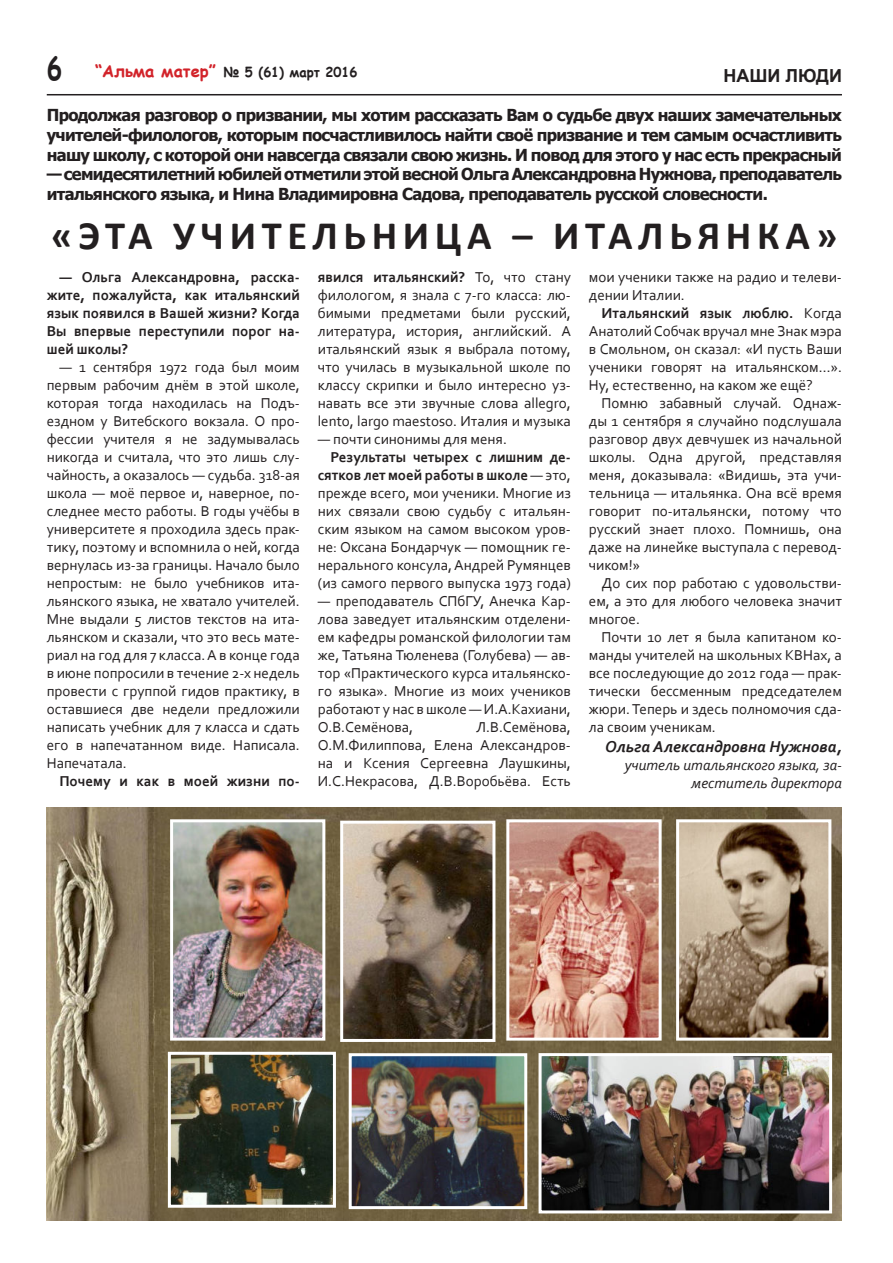
<style>
.page{position:relative;width:893px;height:1263px;background:#fff}
.page>*{position:absolute;margin:0;border:0;box-sizing:border-box;transform-origin:0 0}
.t1{font:700 40.5px "Calibri";letter-spacing:.14em;color:#231f20}
.t2{font:700 18px "Arial";color:#231f20}
.t3{font:700 16.5px/19.8px "Tahoma";letter-spacing:-.04em;color:#231f20;text-align:justify}
.t4{font:italic 700 16.5px "Corbel";color:#231f20}
.t5{font:15px/18px "Corbel";color:#231f20;text-align:justify}
.t6{font:700 15px/18px "Corbel";color:#231f20;text-align:justify}
.t7{font:italic 15px/18px "Corbel";color:#231f20;text-align:right}
.t8{font:700 13.5px "Comic Sans MS";color:#231f20}
.s1{font-size:31.5px}
.s2{font-size:16.5px;color:#d2232a}
.s3{font-weight:700}
</style>
<div class="page">
<hr style="left:47px;top:94px;width:795px;height:1px;background:#231f20">
<img style="left:47px;top:808px;width:795px;height:412px">
<img style="left:542px;top:1057px;width:286px;height:152px">
<div style="left:538px;top:1053px;width:294px;height:160px;border:3px solid #fff"></div>
<img style="left:680px;top:823px;width:147px;height:213px">
<div style="left:676px;top:819px;width:155px;height:221px;border:3px solid #fff"></div>
<img style="left:510px;top:823px;width:148px;height:213px">
<div style="left:506px;top:819px;width:156px;height:221px;border:3px solid #fff"></div>
<img style="left:353px;top:1057px;width:170px;height:148px">
<div style="left:349px;top:1053px;width:178px;height:156px;border:3px solid #fff"></div>
<img style="left:172px;top:1056px;width:160px;height:148px">
<div style="left:168px;top:1052px;width:168px;height:156px;border:3px solid #fff"></div>
<img style="left:174px;top:823px;width:147px;height:213px">
<div style="left:170px;top:819px;width:155px;height:221px;border:3px solid #fff"></div>
<img style="left:344px;top:825px;width:147px;height:213px">
<div style="left:340px;top:821px;width:155px;height:221px;border:3px solid #fff"></div>
<p class="t8" style="left:47px;top:62px;width:312px"><span class="s1">6</span> <span class="s2">“Альма матер”</span> № 5 (61) март 2016</p>
<p class="t2" style="left:723px;top:63px;width:120px">НАШИ ЛЮДИ</p>
<p class="t3" style="left:47px;top:104px;width:797px">Продолжая разговор о призвании, мы хотим рассказать Вам о судьбе двух наших замечательных учителей-филологов, которым посчастливилось найти своё призвание и тем самым осчастливить нашу школу, с которой они навсегда связали свою жизнь. И повод для этого у нас есть прекрасный</p>
<p class="t3" style="left:47px;top:164px;width:797px">— семидесятилетний юбилей отметили этой весной Ольга Александровна Нужнова, преподаватель итальянского языка, и Нина Владимировна Садова, преподаватель русской словесности.</p>
<h1 class="t1" style="left:51px;top:210px;width:788px">«ЭТА УЧИТЕЛЬНИЦА – ИТАЛЬЯНКА»</h1>
<p class="t6" style="left:47px;top:268px;width:255px;text-indent:13px">— Ольга Александровна, расска&shy;жите, пожалуйста, как итальянский язык появился в Вашей жизни? Когда Вы впервые переступили порог на&shy;шей школы?</p>
<p class="t5" style="left:47px;top:358px;width:255px;text-indent:13px">— 1 сентября 1972 года был моим первым рабочим днём в этой школе, которая тогда находилась на Подъ&shy;ездном у Витебского вокзала. О про&shy;фессии учителя я не задумывалась никогда и считала, что это лишь слу&shy;чайность, а оказалось — судьба. 318-ая школа — моё первое и, наверное, по&shy;следнее место работы. В годы учёбы в университете я проходила здесь прак&shy;тику, поэтому и вспомнила о ней, когда вернулась из-за границы. Начало было непростым: не было учебников ита&shy;льянского языка, не хватало учителей.<br>Мне выдали 5 листов текстов на ита&shy;льянском и сказали, что это весь мате&shy;риал на год для 7 класса. А в конце года в июне попросили в течение 2-х недель провести с группой гидов практику, в оставшиеся две недели предложили написать учебник для 7 класса и сдать его в напечатанном виде. Написала.<br>Напечатала.</p>
<p class="t6" style="left:60px;top:772px;width:242px">Почему и как в моей жизни по-</p>
<p class="t5" style="left:318px;top:268px;width:255px"><span class="s3">явился итальянский?</span> То, что стану филологом, я знала с 7-го класса: лю&shy;бимыми предметами были русский, литература, история, английский. А итальянский язык я выбрала потому, что училась в музыкальной школе по классу скрипки и было интересно уз&shy;навать все эти звучные слова allegro, lento, largo maestoso. Италия и музыка</p>
<p class="t5" style="left:318px;top:430px;width:191px">— почти синонимы для меня.</p>
<p class="t5" style="left:318px;top:448px;width:255px;text-indent:13px"><span class="s3">Результаты четырех с лишним де&shy;сятков лет моей работы в школе</span> — это, прежде всего, мои ученики. Многие из них связали свою судьбу с итальян&shy;ским языком на самом высоком уров&shy;не: Оксана Бондарчук — помощник ге&shy;нерального консула, Андрей Румянцев (из самого первого выпуска 1973 года)</p>
<p class="t5" style="left:318px;top:592px;width:255px">— преподаватель СПбГУ, Анечка Кар&shy;лова заведует итальянским отделени&shy;ем кафедры романской филологии там же, Татьяна Тюленева (Голубева) — ав&shy;тор «Практического курса итальянско&shy;го языка». Многие из моих учеников работают у нас в школе — И.А.Кахиани, О.В.Семёнова,</p>
<p class="t5" style="left:318px;top:718px;width:255px;text-indent:158px">Л.В.Семёнова, О.М.Филиппова, Елена Александров&shy;на и Ксения Сергеевна Лаушкины, И.С.Некрасова, Д.В.Воробьёва. Есть</p>
<p class="t5" style="left:589px;top:268px;width:255px">мои ученики также на радио и телеви&shy;дении Италии.</p>
<p class="t5" style="left:589px;top:304px;width:255px;text-indent:13px"><span class="s3">Итальянский язык люблю.</span> Когда Анатолий Собчак вручал мне Знак мэра в Смольном, он сказал: «И пусть Ваши ученики говорят на итальянском…».<br>Ну, естественно, на каком же ещё?</p>
<p class="t5" style="left:589px;top:394px;width:255px;text-indent:13px">Помню забавный случай. Однаж&shy;ды 1 сентября я случайно подслушала разговор двух девчушек из начальной школы. Одна другой, представляя меня, доказывала: «Видишь, эта учи&shy;тельница — итальянка. Она всё время говорит по-итальянски, потому что русский знает плохо. Помнишь, она даже на линейке выступала с перевод&shy;чиком!»</p>
<p class="t5" style="left:589px;top:574px;width:255px;text-indent:13px">До сих пор работаю с удовольстви&shy;ем, а это для любого человека значит многое.</p>
<p class="t5" style="left:589px;top:628px;width:255px;text-indent:13px">Почти 10 лет я была капитаном ко&shy;манды учителей на школьных КВНах, а все последующие до 2012 года — прак&shy;тически бессменным председателем жюри. Теперь и здесь полномочия сда&shy;ла своим ученикам.</p>
<p class="t4" style="left:605px;top:736px;width:238px">Ольга Александровна Нужнова,</p>
<p class="t7" style="left:625px;top:755px;width:219px">учитель итальянского языка, за&shy;меститель директора</p>
</div>
